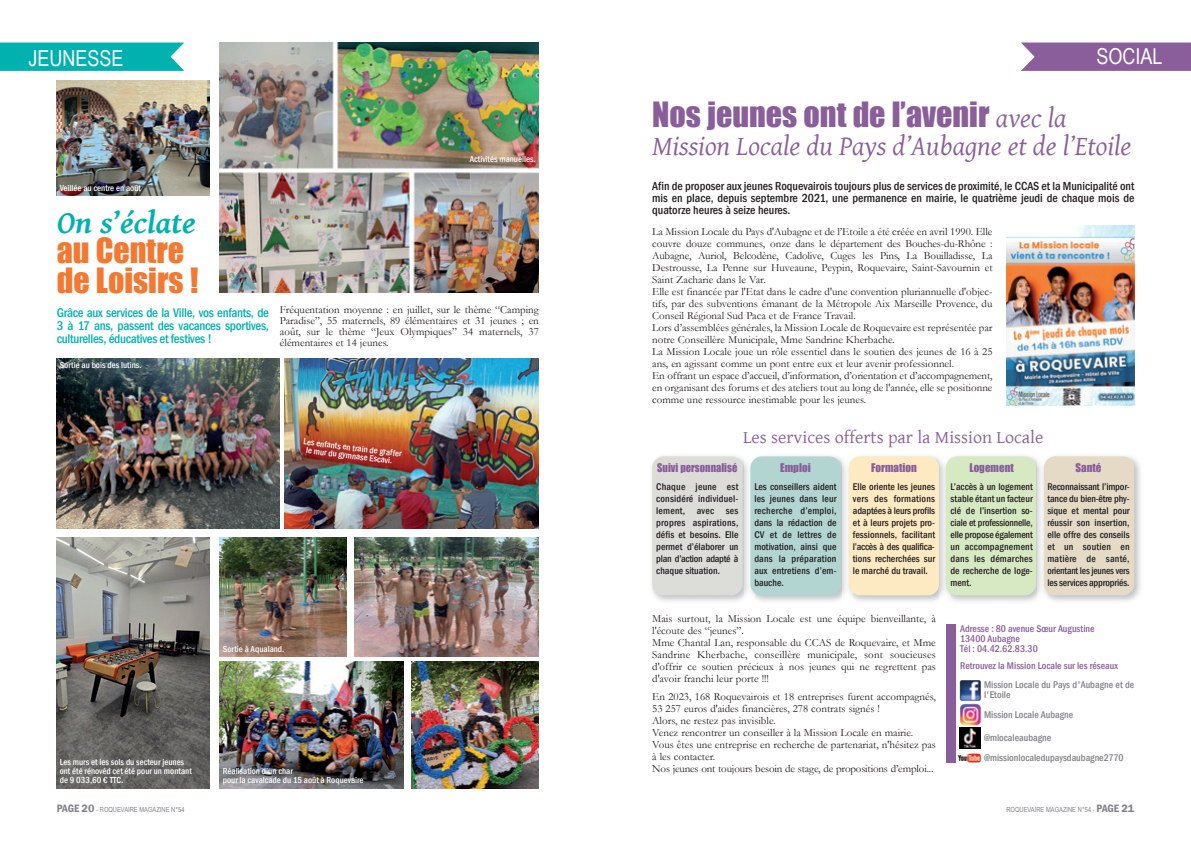
<style>
.page{position:relative;width:1191px;height:842px;background:#fff}
.page>*{position:absolute;margin:0;border:0;box-sizing:border-box;transform-origin:0 0}
.t1{font:32px "Impact";color:#895e9a}
.t2{font:32px "Impact";color:#f37932}
.t3{font:italic 700 32px "Gentium Basic";color:#00b1af}
.t4{font:italic 28px "Gentium Basic";color:#895e9a}
.t5{font:22px "Arial Narrow";color:#fff}
.t6{font:18px "Gentium Basic";color:#895e9a}
.t7{font:500 condensed 13px/13px "Franklin Gothic";letter-spacing:-.02em;color:#00b1af;text-align:justify}
.t8{font:500 condensed 12px/12px "Franklin Gothic";color:#231f20;text-align:justify}
.t9{font:11px/12px "Garamond";color:#231f20;text-align:justify}
.t10{font:11px "Impact";color:#895e9a}
.t11{font:11px "Impact";color:#895e9a;scale:.95 1}
.t12{font:500 condensed 10px/12px "Franklin Gothic";color:#231f20;text-align:justify}
.t13{font:500 condensed 10px/10px "Franklin Gothic";color:#808285}
.t14{font:500 condensed 10px "Franklin Gothic";color:#895e9a}
.t15{font:500 condensed 9px "Franklin Gothic";color:#fff}
.t16{font:7px "Arial Narrow";color:#808285}
.s1{font-family:"Franklin Gothic";font-weight:600;font-stretch:condensed;font-size:11px}
.s2{font-family:"Franklin Gothic";font-weight:600;font-size:11px}
.s3{font-family:"Gentium Basic";font-style:italic;font-size:28px}
</style>
<div class="page">
<svg style="left:1021px;top:43px;width:170px;height:28px;background:#8e659e"></svg>
<img style="left:285px;top:359px;width:254px;height:170px">
<img style="left:57px;top:359px;width:222px;height:170px">
<img style="left:57px;top:81px;width:153px;height:115px">
<img style="left:57px;top:537px;width:153px;height:251px">
<img style="left:219px;top:662px;width:184px;height:126px">
<img style="left:219px;top:43px;width:320px;height:250px">
<svg style="left:0;top:43px;width:184px;height:28px;background:#0ab4b2"></svg>
<img style="left:651px;top:456px;width:490px;height:146px">
<div style="left:652px;top:456px;width:90px;height:139px;background:#dcdcd8;border-radius:11px"></div>
<div style="left:750px;top:456px;width:91px;height:139px;background:#b2d5d2;border-radius:11px"></div>
<div style="left:848px;top:456px;width:91px;height:139px;background:#feeac2;border-radius:11px"></div>
<div style="left:945px;top:456px;width:91px;height:139px;background:#d7e9c3;border-radius:11px"></div>
<div style="left:1044px;top:456px;width:90px;height:139px;background:#e4dac5;border-radius:11px"></div>
<img style="left:959px;top:680px;width:22px;height:45px">
<img style="left:959px;top:728px;width:21px;height:20px">
<img style="left:959px;top:753px;width:22px;height:10px">
<div style="left:945px;top:625px;width:10px;height:138px;background:#895e9a"></div>
<img style="left:1006px;top:225px;width:128px;height:180px">
<img style="left:412px;top:662px;width:127px;height:126px">
<img style="left:219px;top:537px;width:127px;height:119px">
<img style="left:354px;top:537px;width:185px;height:119px">
<p class="t5" style="left:28px;top:45px;width:97px">JEUNESSE</p>
<p class="t15" style="left:60px;top:182px;width:83px">Veillée au centre en août</p>
<p class="t3" style="left:57px;top:205px;width:140px">On s’éclate</p>
<p class="t2" style="left:57px;top:231px;width:129px">au Centre</p>
<p class="t2" style="left:57px;top:261px;width:143px">de Loisirs !</p>
<p class="t7" style="left:57px;top:306px;width:214px">Grâce aux services de la Ville, vos enfants, de 3 à 17 ans, passent des vacances sportives, culturelles, éducatives et festives !</p>
<p class="t15" style="left:60px;top:360px;width:83px">Sortie au bois des lutins.</p>
<p class="t15" style="left:470px;top:154px;width:67px">Activités manuelles.</p>
<p class="t9" style="left:280px;top:305px;width:260px;line-height:11px">Fréquentation moyenne : en juillet, sur le thème “Camping Paradise”, 55 maternels, 89 élémentaires et 31 jeunes ; en août, sur le thème “Jeux Olympiques” 34 maternels, 37 élémentaires et 14 jeunes.</p>
<p class="t15" style="left:304px;top:436px;width:100px;rotate:7deg">Les enfants en train de graffer</p>
<p class="t15" style="left:307px;top:445px;width:88px;rotate:7deg">le mur du gymnase Escavi.</p>
<p class="t15" style="left:223px;top:644px;width:63px">Sortie à Aqualand.</p>
<p class="t15" style="left:60px;top:757px;width:126px">Les murs et les sols du secteur jeunes</p>
<p class="t15" style="left:60px;top:766px;width:134px">ont été rénovéd cet été pour un montant</p>
<p class="t15" style="left:60px;top:775px;width:65px">de 9 033,60 € TTC.</p>
<p class="t16" style="left:57px;top:805px;width:129px"><span class="s1">PAGE</span> <span class="s2">20</span> - ROQUEVAIRE MAGAZINE N°54</p>
<p class="t15" style="left:223px;top:765px;width:72px">Réalisation d’un char</p>
<p class="t15" style="left:223px;top:774px;width:142px">pour la cavalcade du 15 août à Roquevaire</p>
<p class="t5" style="left:1096px;top:44px;width:68px">SOCIAL</p>
<p class="t1" style="left:652px;top:95px;width:416px">Nos jeunes ont de l’avenir <span class="s3">avec la</span></p>
<p class="t4" style="left:652px;top:131px;width:480px">Mission Locale du Pays d’Aubagne et de l’Etoile</p>
<p class="t8" style="left:652px;top:180px;width:484px">Afin de proposer aux jeunes Roquevairois toujours plus de services de proximité, le CCAS et la Municipalité ont mis en place, depuis septembre 2021, une permanence en mairie, le quatrième jeudi de chaque mois de quatorze heures à seize heures.</p>
<p class="t9" style="left:652px;top:225px;width:342px">La Mission Locale du Pays d'Aubagne et de l’Etoile a été créée en avril 1990. Elle couvre douze communes, onze dans le département des Bouches-du-Rhône :<br>Aubagne, Auriol, Belcodène, Cadolive, Cuges les Pins, La Bouilladisse, La Destrousse, La Penne sur Huveaune, Peypin, Roquevaire, Saint-Savournin et Saint Zacharie dans le Var.</p>
<p class="t9" style="left:652px;top:285px;width:342px">Elle est financée par l'Etat dans le cadre d'une convention pluriannuelle d'objec&shy;tifs, par des subventions émanant de la Métropole Aix Marseille Provence, du Conseil Régional Sud Paca et de France Travail.</p>
<p class="t9" style="left:652px;top:321px;width:342px">Lors d’assemblées générales, la Mission Locale de Roquevaire est représentée par notre Conseillère Municipale, Mme Sandrine Kherbache.</p>
<p class="t9" style="left:652px;top:345px;width:342px">La Mission Locale joue un rôle essentiel dans le soutien des jeunes de 16 à 25 ans, en agissant comme un pont entre eux et leur avenir professionnel.</p>
<p class="t9" style="left:652px;top:369px;width:342px">En offrant un espace d’accueil, d’information, d’orientation et d’accompagnement, en organisant des forums et des ateliers tout au long de l'année, elle se positionne comme une ressource inestimable pour les jeunes.</p>
<p class="t6" style="left:743px;top:427px;width:302px">Les services offerts par la Mission Locale</p>
<p class="t11" style="left:657px;top:461px;width:86px">Suivi personnalisé</p>
<p class="t12" style="left:656px;top:481px;width:84px">Chaque jeune est considéré individuel&shy;lement, avec ses propres aspirations, défis et besoins. Elle permet d’élaborer un plan d’action adapté à chaque situation.</p>
<p class="t10" style="left:780px;top:461px;width:32px">Emploi</p>
<p class="t12" style="left:754px;top:481px;width:84px">Les conseillers aident les jeunes dans leur recherche d’emploi, dans la rédaction de CV et de lettres de motivation, ainsi que dans la préparation aux entretiens d’em&shy;bauche.</p>
<p class="t10" style="left:871px;top:461px;width:47px">Formation</p>
<p class="t12" style="left:853px;top:481px;width:84px">Elle oriente les jeunes vers des formations adaptées à leurs profils et à leurs projets pro&shy;fessionnels, facilitant l’accès à des qualifica&shy;tions recherchées sur le marché du travail.</p>
<p class="t9" style="left:652px;top:613px;width:285px">Mais surtout, la Mission Locale est une équipe bienveillante, à l'écoute des “jeunes”.</p>
<p class="t9" style="left:652px;top:637px;width:285px">Mme Chantal Lan, responsable du CCAS de Roquevaire, et Mme Sandrine Kherbache, conseillère municipale, sont soucieuses d'offrir ce soutien précieux à nos jeunes qui ne regrettent pas d'avoir franchi leur porte !!!</p>
<p class="t9" style="left:652px;top:691px;width:285px">En 2023, 168 Roquevairois et 18 entreprises furent accompagnés,<br>53 257 euros d'aides financières, 278 contrats signés !</p>
<p class="t9" style="left:652px;top:715px;width:125px">Alors, ne restez pas invisible.</p>
<p class="t9" style="left:652px;top:727px;width:262px">Venez rencontrer un conseiller à la Mission Locale en mairie.</p>
<p class="t9" style="left:652px;top:739px;width:285px">Vous êtes une entreprise en recherche de partenariat, n'hésitez pas à les contacter.</p>
<p class="t9" style="left:652px;top:763px;width:283px">Nos jeunes ont toujours besoin de stage, de propositions d’emploi...</p>
<p class="t10" style="left:969px;top:461px;width:46px">Logement</p>
<p class="t12" style="left:950px;top:481px;width:84px">L’accès à un logement stable étant un facteur clé de l’insertion so&shy;ciale et professionnelle, elle propose également un accompagnement dans les démarches de recherche de loge&shy;ment.</p>
<p class="t10" style="left:1075px;top:461px;width:27px">Santé</p>
<p class="t12" style="left:1047px;top:481px;width:84px">Reconnaissant l’impor&shy;tance du bien-être phy&shy;sique et mental pour réussir son insertion, elle offre des conseils et un soutien en matière de santé, orientant les jeunes vers les services appropriés.</p>
<p class="t14" style="left:960px;top:623px;width:136px">Adresse : 80 avenue Sœur Augustine</p>
<p class="t14" style="left:960px;top:633px;width:61px">13400 Aubagne</p>
<p class="t14" style="left:960px;top:643px;width:79px">Tél : 04.42.62.83.30</p>
<p class="t14" style="left:960px;top:660px;width:159px">Retrouvez la Mission Locale sur les réseaux</p>
<p class="t13" style="left:984px;top:679px;width:152px">Mission Locale du Pays d'Aubagne et de l'Etoile</p>
<p class="t13" style="left:984px;top:710px;width:91px">Mission Locale Aubagne</p>
<p class="t13" style="left:984px;top:733px;width:69px">@mlocaleaubagne</p>
<p class="t13" style="left:984px;top:753px;width:141px">@missionlocaledupaysdaubagne2770</p>
<p class="t16" style="left:1006px;top:805px;width:129px">ROQUEVAIRE MAGAZINE N°54 - <span class="s1">PAGE</span> <span class="s2">21</span></p>
</div>
